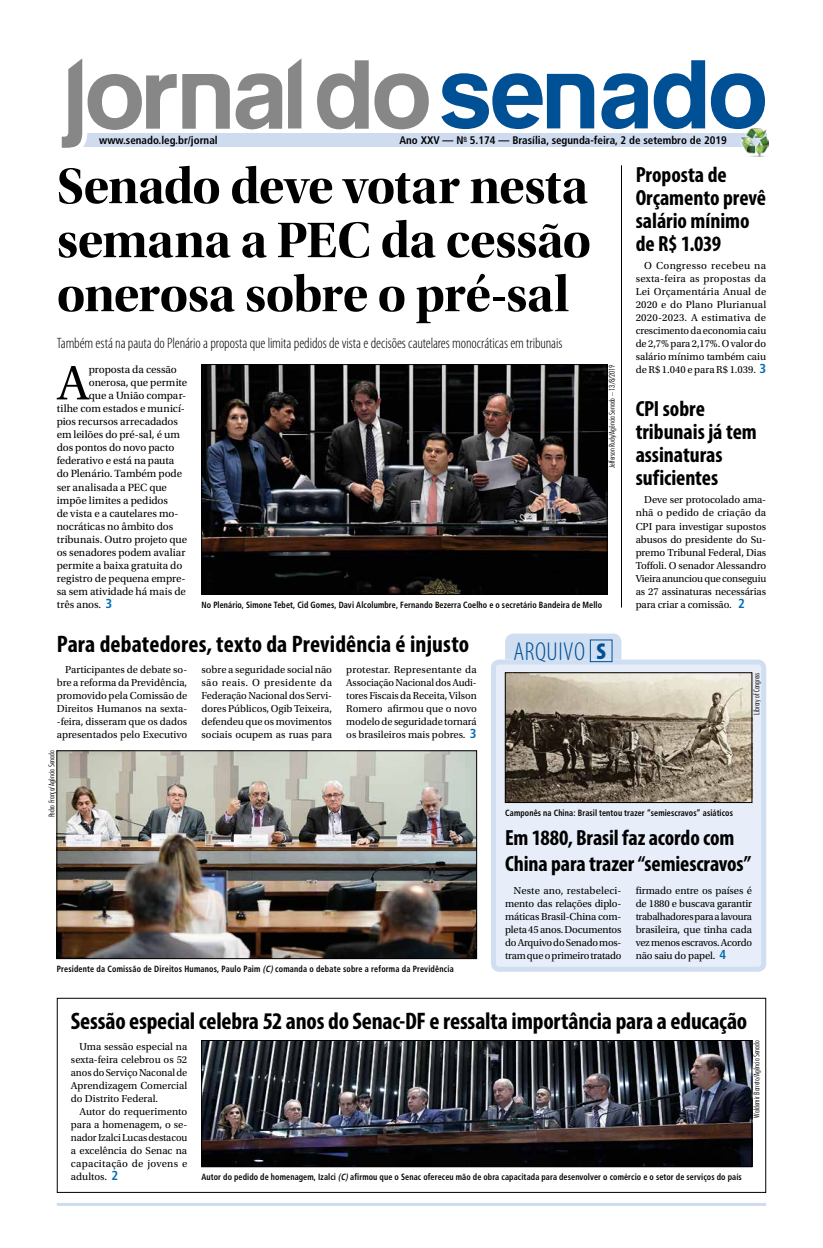
<style>
.page{position:relative;width:823px;height:1248px;background:#fff}
.page>*{position:absolute;margin:0;border:0;box-sizing:border-box;transform-origin:0 0}
.t1{font:52px/54px "Utopia Std Bold Disp";letter-spacing:-.01em;color:#000;text-align:justify}
.t2{font:50.8px "Utopia Std";color:#000}
.t3{font:300 condensed 26px "Myriad Pro";letter-spacing:.02em;color:#005095}
.t4{font:700 condensed 24px "Myriad Pro";letter-spacing:-.005em;color:#000}
.t5{font:700 condensed 22px/23px "Myriad Pro";letter-spacing:-.005em;color:#000}
.t6{font:300 condensed 15px "Myriad Pro";letter-spacing:-.005em;color:#000}
.t7{font:11px "Utopia Std";letter-spacing:-.005em;color:#000}
.t8{font:700 condensed 11px "Frutiger";color:#000}
.t9{font:10.6px/13px "Utopia Std";letter-spacing:-.005em;color:#000;text-align:justify}
.t10{font:700 condensed 9px "Frutiger";letter-spacing:.015em;color:#000;scale:.9 1}
.t11{font:300 condensed 8px "Futura BT";color:#000}
.s1{font-family:"Frutiger";font-weight:700;font-stretch:condensed;font-size:13px;color:#006db1}
.s2{font-style:italic}
.s3{font-weight:900;font-size:23px}
</style>
<div class="page">
<hr style="left:57px;top:1202px;width:708px;height:3px;background:#cfdcef">
<div style="left:57px;top:997px;width:708px;height:195px;border:1px solid #000"></div>
<div style="left:493px;top:662px;width:270px;height:307px;background:#e8eef9;border-radius:6px"></div>
<div style="left:490px;top:659px;width:275px;height:312px;border:5px solid #d0def1;border-radius:6px"></div>
<div style="left:505px;top:633px;width:116px;height:26px;background:#d0def1"></div>
<div style="left:589px;top:639px;width:23px;height:23px;border:1px solid #005095"></div>
<div style="left:76px;top:134px;width:689px;height:13px;background:#cfdcef"></div>
<svg style="left:317px;top:60px;width:51px;height:69px"></svg>
<svg style="left:374px;top:73px;width:54px;height:56px"></svg>
<svg style="left:288px;top:59px;width:13px;height:69px"></svg>
<svg style="left:653px;top:60px;width:51px;height:69px"></svg>
<svg style="left:710px;top:73px;width:54px;height:56px"></svg>
<svg style="left:441px;top:73px;width:153px;height:56px"></svg>
<svg style="left:601px;top:73px;width:46px;height:56px"></svg>
<svg style="left:61px;top:58px;width:221px;height:90px"></svg>
<div style="left:737px;top:126px;width:32px;height:32px;background:#fff;opacity:.75"></div>
<img style="left:741px;top:129px;width:27px;height:27px">
<img style="left:203px;top:366px;width:402px;height:226px">
<div style="left:201px;top:364px;width:406px;height:230px;border:1px solid #000"></div>
<img style="left:507px;top:674px;width:242px;height:126px">
<div style="left:505px;top:672px;width:246px;height:130px;border:1px solid #000"></div>
<img style="left:59px;top:752px;width:415px;height:204px">
<div style="left:57px;top:750px;width:419px;height:208px;border:1px solid #000"></div>
<img style="left:203px;top:1042px;width:546px;height:122px">
<div style="left:201px;top:1040px;width:550px;height:126px;border:1px solid #000"></div>
<hr style="left:620px;top:165px;width:1px;height:442px;background:#000">
<p class="t8" style="left:99px;top:134px;width:120px">www.senado.leg.br/jornal</p>
<p class="t8" style="left:399px;top:134px;width:329px">Ano XXV — N<sup>o</sup> 5.174 — Brasília, segunda-feira, 2 de setembro de 2019</p>
<h3 class="t5" style="left:635px;top:162px;width:132px">Proposta de<br>Orçamento prevê salário mínimo de R$ 1.039</h3>
<h1 class="t1" style="left:57px;top:160px;width:535px">Senado deve votar nesta semana a PEC da cessão onerosa sobre o pré-sal</h1>
<h3 class="t6" style="left:57px;top:334px;width:507px">Também está na pauta do Plenário a proposta que limita pedidos de vista e decisões cautelares monocráticas em tribunais</h3>
<h2 class="t2" style="left:57px;top:355px;width:34px">A</h2>
<p class="t7" style="left:89px;top:364px;width:89px">proposta da cessão</p>
<p class="t9" style="left:635px;top:259px;width:132px;text-indent:9px">O Congresso recebeu na sexta-feira as propostas da Lei Orçamentária Anual de 2020 e do Plano Plurianual 2020-2023. A estimativa de crescimento da economia caiu de 2,7% para 2,17%. O valor do salário mínimo também caiu de R$ 1.040 e para R$ 1.039. <span class="s1">3</span></p>
<p class="t11" style="left:606px;top:468px;width:105px;rotate:-90deg">Jefferson Rudy/Agência Senado – 13/8/2019</p>
<p class="t7" style="left:89px;top:377px;width:100px">onerosa, que permite</p>
<p class="t7" style="left:89px;top:390px;width:99px">que a União compar-</p>
<p class="t7" style="left:57px;top:403px;width:129px">tilhe com estados e municí-</p>
<p class="t7" style="left:57px;top:416px;width:123px">pios recursos arrecadados</p>
<p class="t7" style="left:57px;top:429px;width:125px">em leilões do pré-sal, é um</p>
<p class="t7" style="left:57px;top:442px;width:119px">dos pontos do novo pacto</p>
<p class="t7" style="left:57px;top:455px;width:119px">federativo e está na pauta</p>
<p class="t7" style="left:57px;top:468px;width:127px">do Plenário. Também pode</p>
<p class="t7" style="left:57px;top:481px;width:112px">ser analisada a PEC que</p>
<p class="t7" style="left:57px;top:494px;width:113px">impõe limites a pedidos</p>
<p class="t7" style="left:57px;top:507px;width:123px">de vista e a cautelares mo-</p>
<p class="t7" style="left:57px;top:520px;width:118px">nocráticas no âmbito dos</p>
<p class="t7" style="left:57px;top:533px;width:132px">tribunais. Outro projeto que</p>
<p class="t7" style="left:57px;top:546px;width:130px">os senadores podem avaliar</p>
<p class="t7" style="left:57px;top:559px;width:127px">permite a baixa gratuita do</p>
<p class="t7" style="left:57px;top:572px;width:130px">registro de pequena empre-</p>
<p class="t7" style="left:57px;top:585px;width:130px">sa sem atividade há mais de</p>
<p class="t7" style="left:57px;top:598px;width:57px">três anos. <span class="s1">3</span></p>
<p class="t10" style="left:201px;top:599px;width:446px">No Plenário, Simone Tebet, Cid Gomes, Davi Alcolumbre, Fernando Bezerra Coelho e o secretário Bandeira de Mello</p>
<h3 class="t5" style="left:635px;top:396px;width:123px">CPI sobre tribunais já tem assinaturas suficientes</h3>
<p class="t9" style="left:635px;top:493px;width:132px;text-indent:9px">Deve ser protocolado ama&shy;nhã o pedido de criação da CPI para investigar supostos abusos do presidente do Su&shy;premo Tribunal Federal, Dias Toffoli. O senador Alessandro Vieira anunciou que conseguiu as 27 assinaturas necessárias para criar a comissão. <span class="s1">2</span></p>
<h3 class="t4" style="left:57px;top:628px;width:414px">Para debatedores, texto da Previdência é injusto</h3>
<p class="t9" style="left:57px;top:662px;width:132px;text-indent:9px">Participantes de debate so&shy;bre a reforma da Previdência, promovido pela Comissão de Direitos Humanos na sexta--feira, disseram que os dados apresentados pelo Executivo</p>
<p class="t9" style="left:201px;top:662px;width:132px">sobre a seguridade social não são reais. O presidente da Federação Nacional dos Servi&shy;dores Públicos, Ogib Teixeira, defendeu que os movimentos sociais ocupem as ruas para</p>
<p class="t9" style="left:346px;top:662px;width:132px">protestar. Representante da Associação Nacional dos Audi&shy;tores Fiscais da Receita, Vilson Romero afirmou que o novo modelo de seguridade tornará os brasileiros mais pobres. <span class="s1">3</span></p>
<p class="t11" style="left:47px;top:817px;width:68px;rotate:-90deg">Pedro França/Agência Senado</p>
<p class="t10" style="left:57px;top:963px;width:442px">Presidente da Comissão de Direitos Humanos, Paulo Paim <span class="s2">(C)</span>comanda o debate sobre a reforma da Previdência</p>
<h3 class="t3" style="left:513px;top:635px;width:94px">ARQUIVO <span class="s3">S</span></h3>
<p class="t11" style="left:751px;top:714px;width:43px;rotate:-90deg">Library of Congress</p>
<p class="t10" style="left:505px;top:807px;width:254px">Camponês na China: Brasil tentou trazer “semiescravos” asiáticos</p>
<h3 class="t5" style="left:505px;top:824px;width:247px;line-height:26px">Em 1880, Brasil faz acordo com<br>China para trazer “semiescravos”</h3>
<p class="t9" style="left:505px;top:883px;width:118px;text-indent:9px">Neste ano, restabeleci&shy;mento das relações diplo&shy;máticas Brasil-China com&shy;pleta 45 anos. Documentos do Arquivo do Senado mos&shy;tram que o primeiro tratado</p>
<p class="t9" style="left:635px;top:883px;width:118px">firmado entre os países é de 1880 e buscava garantir trabalhadores para a lavoura brasileira, que tinha cada vez menos escravos. Acordo não saiu do papel. <span class="s1">4</span></p>
<h3 class="t4" style="left:71px;top:1005px;width:677px">Sessão especial celebra 52 anos do Senac-DF e ressalta importância para a educação</h3>
<p class="t9" style="left:71px;top:1039px;width:118px;text-indent:9px">Uma sessão especial na sexta-feira celebrou os 52 anos do Serviço Naconal de Aprendizagem Comercial do Distrito Federal.</p>
<p class="t9" style="left:71px;top:1104px;width:118px;text-indent:9px">Autor do requerimento para a homenagem, o se&shy;nador Izalci Lucas destacou a excelência do Senac na capacitação de jovens e adultos. <span class="s1">2</span></p>
<p class="t11" style="left:751px;top:1117px;width:79px;rotate:-90deg">Waldemir Barreto/Agência Senado</p>
<p class="t10" style="left:201px;top:1171px;width:601px">Autor do pedido de homenagem, Izalci <span class="s2">(C)</span>afirmou que o Senac ofereceu mão de obra capacitada para desenvolver o comércio e o setor de serviços do país</p>
</div>
